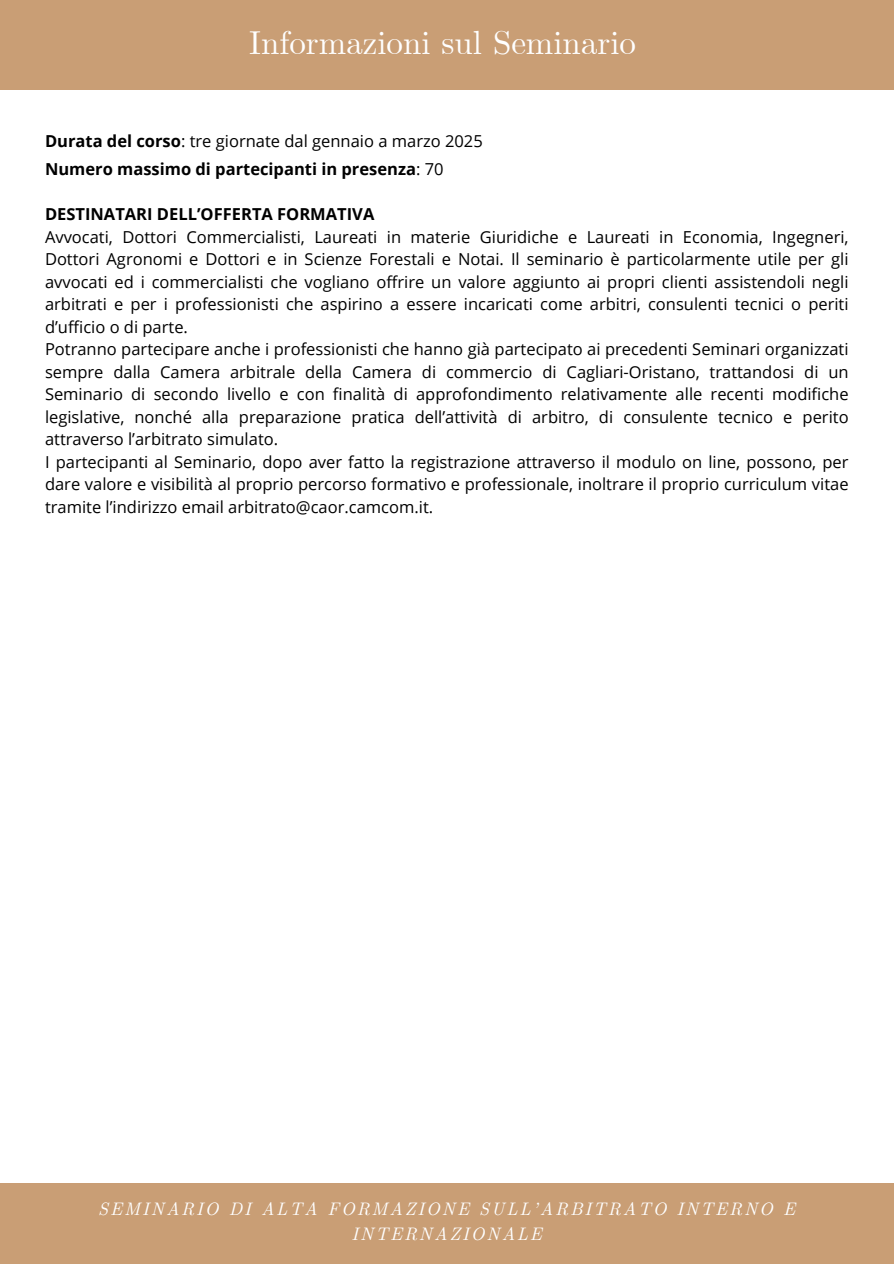
<style>
.page{position:relative;width:894px;height:1264px;background:#fff}
.page>*{position:absolute;margin:0;border:0;box-sizing:border-box;transform-origin:0 0}
.t1{font:33px "CMU Serif";color:#fff}
.t2{font:italic 18px/24.8px "CMU Serif";letter-spacing:.1em;color:#fff;text-align:center}
.t3{font:16.5px/22.5px "Open Sans";color:#000;text-align:justify}
.t4{font:700 16.5px "Open Sans";color:#000}
.s1{font-weight:700}
.s2{font-weight:400}
</style>
<div class="page">
<div style="left:0;top:0;width:893px;height:89px;background:#c99e75"></div>
<div style="left:0;top:1182px;width:893px;height:81px;background:#c99e75"></div>
<h2 class="t1" style="left:249px;top:23px;width:388px">Informazioni sul Seminario</h2>
<p class="t3" style="left:45px;top:129px;width:439px"><span class="s1">Durata del corso</span>: tre giornate dal gennaio a marzo 2025</p>
<p class="t4" style="left:45px;top:158px;width:400px">Numero massimo di partecipanti in presenza<span class="s2">: 70</span></p>
<p class="t4" style="left:45px;top:203px;width:331px">DESTINATARI DELL’OFFERTA FORMATIVA</p>
<p class="t3" style="left:45px;top:225px;width:804px">Avvocati, Dottori Commercialisti, Laureati in materie Giuridiche e Laureati in Economia, Ingegneri, Dottori Agronomi e Dottori e in Scienze Forestali e Notai. Il seminario è particolarmente utile per gli avvocati ed i commercialisti che vogliano offrire un valore aggiunto ai propri clienti assistendoli negli arbitrati e per i professionisti che aspirino a essere incaricati come arbitri, consulenti tecnici o periti d’ufficio o di parte.</p>
<p class="t3" style="left:45px;top:338px;width:804px">Potranno partecipare anche i professionisti che hanno già partecipato ai precedenti Seminari organizzati sempre dalla Camera arbitrale della Camera di commercio di Cagliari-Oristano, trattandosi di un Seminario di secondo livello e con finalità di approfondimento relativamente alle recenti modifiche legislative, nonché alla preparazione pratica dell’attività di arbitro, di consulente tecnico e perito attraverso l’arbitrato simulato.</p>
<p class="t3" style="left:45px;top:450px;width:804px">I partecipanti al Seminario, dopo aver fatto la registrazione attraverso il modulo on line, possono, per dare valore e visibilità al proprio percorso formativo e professionale, inoltrare il proprio curriculum vitae tramite l’indirizzo email arbitrato@caor.camcom.it.</p>
<h1 class="t2" style="left:98px;top:1197px;width:698px">SEMINARIO DI ALTA FORMAZIONE SULL’ARBITRATO INTERNO E<br>INTERNAZIONALE</h1>
</div>
